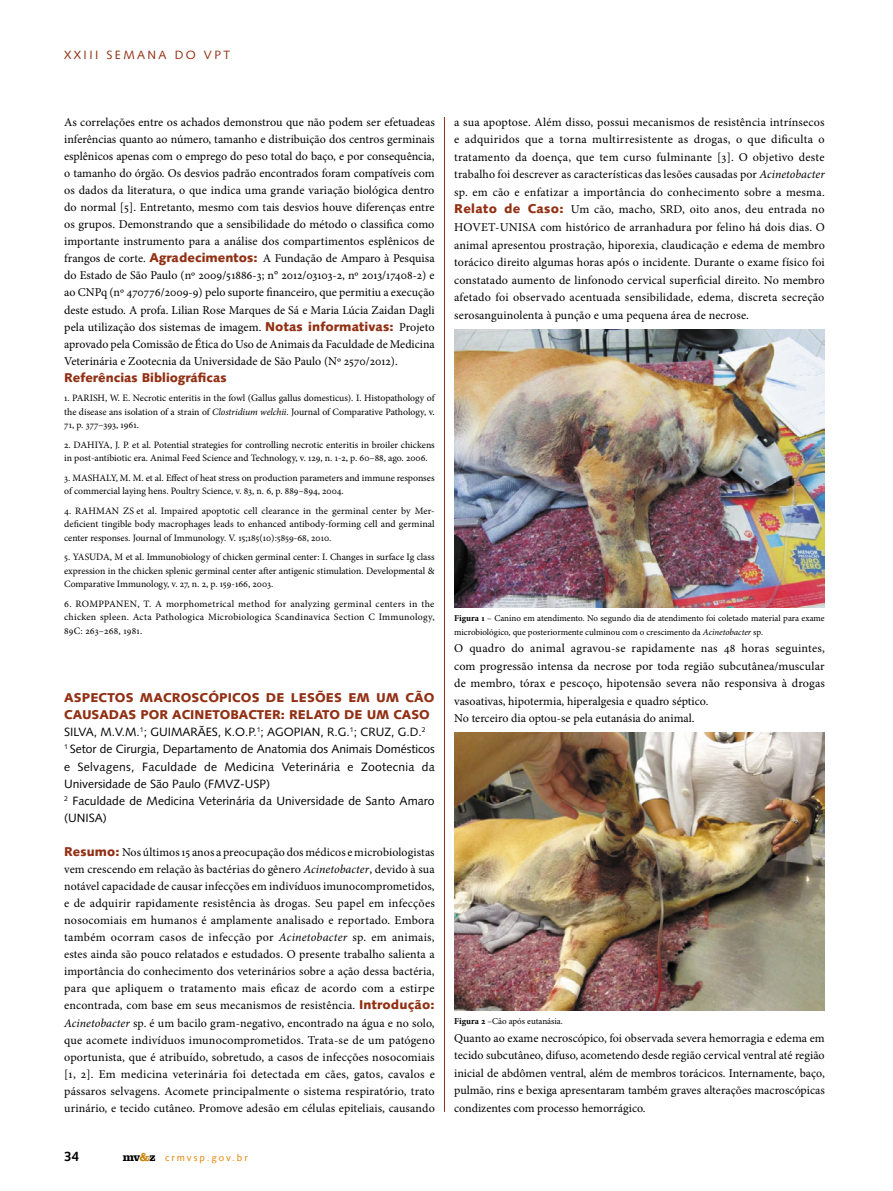
<style>
.page{position:relative;width:893px;height:1191px;background:#fff}
.page>*{position:absolute;margin:0;border:0;box-sizing:border-box;transform-origin:0 0}
.t1{font:700 13.5px "Syntax LT Std";color:#000}
.t2{font:900 12.75px/17.1px "Syntax LT Std";color:#923014}
.t3{font:12px/17.1px "Minion Pro";letter-spacing:.005em;color:#000;text-align:justify}
.t4{font:12px/17.1px "Syntax LT Std";color:#000}
.t5{font:12px "Syntax LT Std";letter-spacing:.2em;color:#923014}
.t6{font:9.75px/13.5px "Minion Pro";color:#000;text-align:justify}
.t7{font:9.75px "Syntax LT Std";letter-spacing:.2em;color:#e58100}
.t8{font:9px/14px "Minion Pro";color:#000}
.s1{font-family:"Syntax LT Std";font-weight:900;font-size:12.75px;color:#923014}
.s2{font-style:italic}
.s3{font-family:"Clarendon LT Std";font-weight:700;font-size:12px;color:#000}
.s4{font-family:"Clarendon LT Std";font-weight:700;font-size:12px;color:#cc8400}
.s5{font-weight:700}
</style>
<div class="page">
<img style="left:454px;top:329px;width:371px;height:278px">
<img style="left:454px;top:733px;width:371px;height:278px">
<hr style="left:444px;top:117px;width:1px;height:995px;background:#923014">
<p class="t5" style="left:64px;top:47px;width:167px">XX III SEMANA DO VPT</p>
<p class="t3" style="left:64px;top:113px;width:372px">As correlações entre os achados demonstrou que não podem ser efetuadeas inferências quanto ao número, tamanho e distribuição dos centros germinais esplênicos apenas com o emprego do peso total do baço, e por consequência, o tamanho do órgão. Os desvios padrão encontrados foram compatíveis com os dados da literatura, o que indica uma grande variação biológica dentro do normal [5]. Entretanto, mesmo com tais desvios houve diferenças entre os grupos. Demonstrando que a sensibilidade do método o classifica como importante instrumento para a análise dos compartimentos esplênicos de frangos de corte. <span class="s1">Agradecimentos:</span> A Fundação de Amparo à Pesquisa do Estado de São Paulo (nº 2009/51886-3; n° 2012/03103-2, nº 2013/17408-2) e ao CNPq (nº 470776/2009-9) pelo suporte financeiro, que permitiu a execução deste estudo. A profa. Lilian Rose Marques de Sá e Maria Lúcia Zaidan Dagli pela utilização dos sistemas de imagem. <span class="s1">Notas informativas:</span> Projeto aprovado pela Comissão de Ética do Uso de Animais da Faculdade de Medicina Veterinária e Zootecnia da Universidade de São Paulo (Nº 2570/2012).</p>
<p class="t2" style="left:64px;top:369px;width:164px">Referências Bibliográficas</p>
<p class="t6" style="left:64px;top:391px;width:372px">1. PARISH, W. E. Necrotic enteritis in the fowl (Gallus gallus domesticus). I. Histopathology of the disease ans isolation of a strain of <span class="s2">Clostridium welchii</span>. Journal of Comparative Pathology, v.<br>71, p. 377–393, 1961.</p>
<p class="t6" style="left:64px;top:438px;width:372px">2. DAHIYA, J. P. et al. Potential strategies for controlling necrotic enteritis in broiler chickens in post-antibiotic era. Animal Feed Science and Technology, v. 129, n. 1-2, p. 60–88, ago. 2006.</p>
<p class="t6" style="left:64px;top:471px;width:372px">3. MASHALY, M. M. et al<span class="s2">.</span> Effect of heat stress on production parameters and immune responses of commercial laying hens. Poultry Science, v. 83, n. 6, p. 889–894, 2004.</p>
<p class="t6" style="left:64px;top:504px;width:372px">4. RAHMAN ZS et al. Impaired apoptotic cell clearance in the germinal center by Mer&shy;deficient tingible body macrophages leads to enhanced antibody-forming cell and germinal center responses. Journal of Immunology. V. 15;185(10):5859-68, 2010.</p>
<p class="t6" style="left:64px;top:550px;width:372px">5. YASUDA, M et al. Immunobiology of chicken germinal center: I. Changes in surface Ig class expression in the chicken splenic germinal center after antigenic stimulation. Developmental &amp; Comparative Immunology, v. 27, n. 2, p. 159-166, 2003.</p>
<p class="t6" style="left:64px;top:597px;width:372px">6. ROMPPANEN, T. A morphometrical method for analyzing germinal centers in the chicken spleen. Acta Pathologica Microbiologica Scandinavica Section C Immunology, 89C: 263–268, 1981.</p>
<p class="t2" style="left:64px;top:689px;width:372px">ASPECTOS MACROSCÓPICOS DE LESÕES EM UM CÃO<br>CAUSADAS POR ACINETOBACTER: RELATO DE UM CASO</p>
<p class="t4" style="left:64px;top:723px;width:372px">SILVA, M.V.M.<sup>1</sup>; GUIMARÃES, K.O.P.<sup>1</sup>; AGOPIAN, R.G.<sup>1</sup>; CRUZ, G.D.<sup>2<br>1</sup> Setor de Cirurgia, Departamento de Anatomia dos Animais Domésticos e Selvagens, Faculdade de Medicina Veterinária e Zootecnia da Universidade de São Paulo (FMVZ-USP)<br><sup>2</sup> Faculdade de Medicina Veterinária da Universidade de Santo Amaro (UNISA)</p>
<p class="t3" style="left:64px;top:843px;width:372px"><span class="s1">Resumo:</span> Nos últimos 15 anos a preocupação dos médicos e microbiologistas vem crescendo em relação às bactérias do gênero <span class="s2">Acinetobacter</span>, devido à sua notável capacidade de causar infecções em indivíduos imunocomprometidos, e de adquirir rapidamente resistência às drogas. Seu papel em infecções nosocomiais em humanos é amplamente analisado e reportado. Embora também ocorram casos de infecção por <span class="s2">Acinetobacter</span> sp. em animais, estes ainda são pouco relatados e estudados. O presente trabalho salienta a importância do conhecimento dos veterinários sobre a ação dessa bactéria, para que apliquem o tratamento mais eficaz de acordo com a estirpe encontrada, com base em seus mecanismos de resistência. <span class="s1">Introdução:<br></span><span class="s2">Acinetobacter</span> sp. é um bacilo gram-negativo, encontrado na água e no solo, que acomete indivíduos imunocomprometidos. Trata-se de um patógeno oportunista, que é atribuído, sobretudo, a casos de infecções nosocomiais [1, 2]. Em medicina veterinária foi detectada em cães, gatos, cavalos e pássaros selvagens. Acomete principalmente o sistema respiratório, trato urinário, e tecido cutâneo. Promove adesão em células epiteliais, causando</p>
<p class="t1" style="left:64px;top:1148px;width:17px">34</p>
<p class="t7" style="left:123px;top:1151px;width:126px"><span class="s3">mv</span><span class="s4">&amp;</span><span class="s3">z</span> crmvsp.gov.br</p>
<p class="t3" style="left:454px;top:113px;width:372px;line-height:17.5px">a sua apoptose. Além disso, possui mecanismos de resistência intrínsecos e adquiridos que a torna multirresistente as drogas, o que dificulta o tratamento da doença, que tem curso fulminante [3]. O objetivo deste trabalho foi descrever as características das lesões causadas por <span class="s2">Acinetobacter </span>sp. em cão e enfatizar a importância do conhecimento sobre a mesma.<br><span class="s1">Relato de Caso:</span> Um cão, macho, SRD, oito anos, deu entrada no HOVET-UNISA com histórico de arranhadura por felino há dois dias. O animal apresentou prostração, hiporexia, claudicação e edema de membro torácico direito algumas horas após o incidente. Durante o exame físico foi constatado aumento de linfonodo cervical superficial direito. No membro afetado foi observado acentuada sensibilidade, edema, discreta secreção serosanguinolenta à punção e uma pequena área de necrose.</p>
<p class="t8" style="left:454px;top:611px;width:372px"><span class="s5">Figura 1</span> – Canino em atendimento. No segundo dia de atendimento foi coletado material para exame microbiológico, que posteriormente culminou com o crescimento da <span class="s2">Acinetobacter</span> sp.</p>
<p class="t3" style="left:454px;top:639px;width:372px;line-height:17.5px;text-align:left">O quadro do animal agravou-se rapidamente nas 48 horas seguintes, com progressão intensa da necrose por toda região subcutânea/muscular de membro, tórax e pescoço, hipotensão severa não responsiva à drogas vasoativas, hipotermia, hiperalgesia e quadro séptico.<br>No terceiro dia optou-se pela eutanásia do animal.</p>
<p class="t8" style="left:454px;top:1014px;width:110px"><span class="s5">Figura 2</span> –Cão após eutanásia.</p>
<p class="t3" style="left:454px;top:1029px;width:372px;line-height:17.5px">Quanto ao exame necroscópico, foi observada severa hemorragia e edema em tecido subcutâneo, difuso, acometendo desde região cervical ventral até região inicial de abdômen ventral, além de membros torácicos. Internamente, baço, pulmão, rins e bexiga apresentaram também graves alterações macroscópicas condizentes com processo hemorrágico.</p>
</div>
